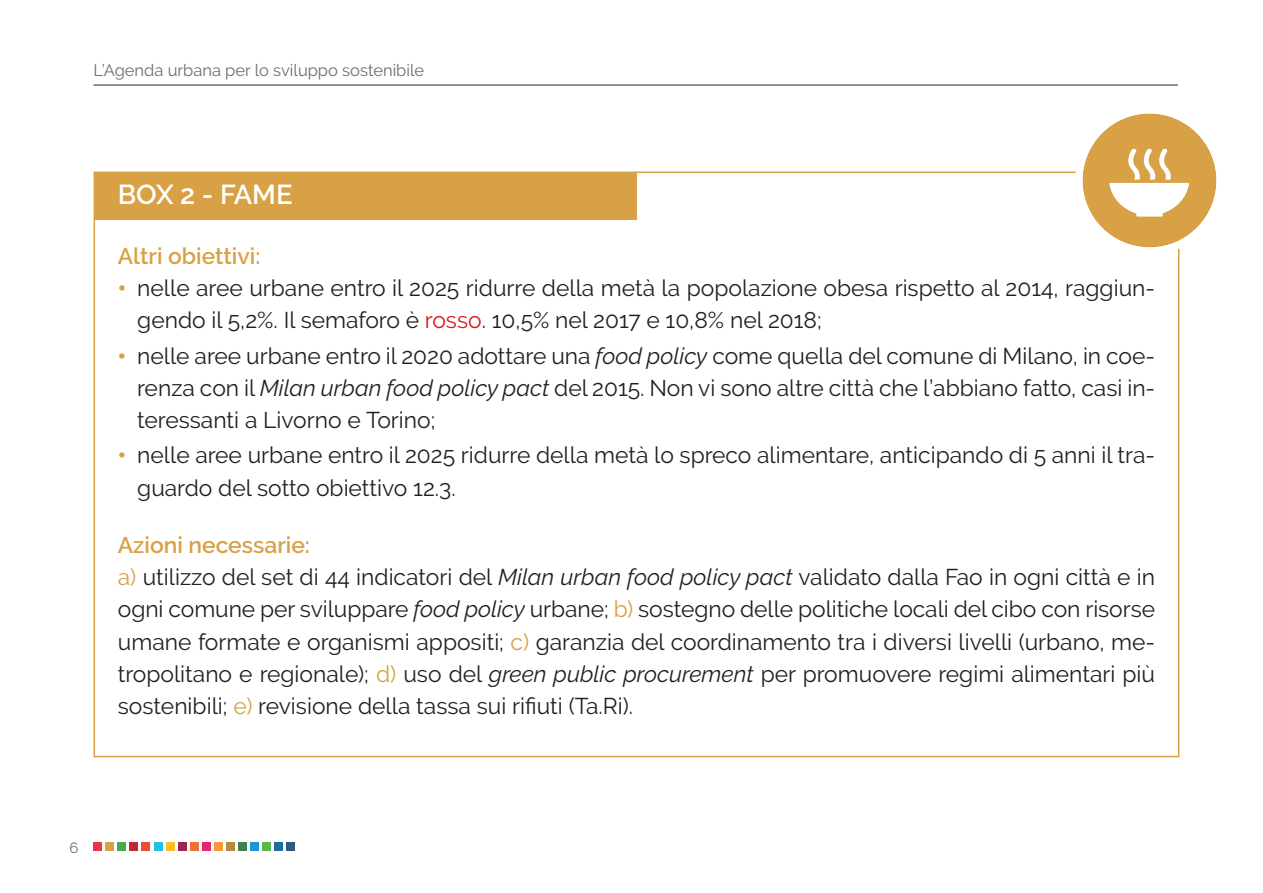
<style>
.page{position:relative;width:1263px;height:893px;background:#fff}
.page>*{position:absolute;margin:0;border:0;box-sizing:border-box;transform-origin:0 0}
.t1{font:600 27.3px "Raleway";color:#fff}
.t2{font:22.8px/32.1px "Raleway";color:#231f20}
.t3{font:600 22.8px "Raleway";color:#d8a145}
.t4{font:16.5px "Raleway";color:#6c6d70}
.t5{font:15px "Raleway";color:#6c6d70}
.s1{font-weight:900;color:#d8a145}
.s2{color:#d8171f}
.s3{font-style:italic}
.s4{font-weight:600;color:#d8a145}
.s5{color:#d8a145}
</style>
<div class="page">
<hr style="left:94px;top:84px;width:1084px;height:2px;background:#6c6d70">
<div style="left:94px;top:843px;width:8px;height:8px;background:#eb3445"></div>
<div style="left:106px;top:843px;width:8px;height:8px;background:#d7a345"></div>
<div style="left:118px;top:843px;width:8px;height:8px;background:#45a950"></div>
<div style="left:130px;top:843px;width:8px;height:8px;background:#c52635"></div>
<div style="left:142px;top:843px;width:8px;height:8px;background:#ef4b37"></div>
<div style="left:154px;top:843px;width:8px;height:8px;background:#22c0e5"></div>
<div style="left:166px;top:843px;width:8px;height:8px;background:#fac129"></div>
<div style="left:178px;top:843px;width:8px;height:8px;background:#9d244a"></div>
<div style="left:190px;top:843px;width:8px;height:8px;background:#f26f39"></div>
<div style="left:202px;top:843px;width:8px;height:8px;background:#e32572"></div>
<div style="left:214px;top:843px;width:9px;height:8px;background:#f89939"></div>
<div style="left:226px;top:843px;width:9px;height:8px;background:#b78a3d"></div>
<div style="left:238px;top:843px;width:9px;height:8px;background:#3e8250"></div>
<div style="left:250px;top:843px;width:9px;height:8px;background:#1e96d3"></div>
<div style="left:262px;top:843px;width:9px;height:8px;background:#58b84d"></div>
<div style="left:274px;top:843px;width:9px;height:8px;background:#1d6da2"></div>
<div style="left:286px;top:843px;width:9px;height:8px;background:#30597b"></div>
<div style="left:94px;top:172px;width:542px;height:47px;background:#d8a145"></div>
<svg style="left:1075px;top:113px;width:142px;height:142px"></svg>
<p class="t4" style="left:94px;top:61px;width:332px">L’Agenda urbana per lo sviluppo sostenibile</p>
<p class="t1" style="left:118px;top:179px;width:176px">BOX 2 - FAME</p>
<p class="t3" style="left:118px;top:243px;width:144px">Altri obiettivi:</p>
<p class="t2" style="left:137px;top:272px;width:1019px;text-indent:-19px"><span class="s1">•</span> nelle aree urbane entro il 2025 ridurre della metà la popolazione obesa rispetto al 2014, raggiun&shy;gendo il 5,2%. Il semaforo è <span class="s2">rosso</span>. 10,5% nel 2017 e 10,8% nel 2018;</p>
<p class="t2" style="left:137px;top:340px;width:1019px;text-align:justify;text-indent:-19px"><span class="s1">•</span> nelle aree urbane entro il 2020 adottare una <span class="s3">food policy</span> come quella del comune di Milano, in coe&shy;renza con il <span class="s3">Milan urban food policy pact</span> del 2015. Non vi sono altre città che l’abbiano fatto, casi in&shy;teressanti a Livorno e Torino;</p>
<p class="t2" style="left:137px;top:439px;width:1019px;text-indent:-19px"><span class="s1">•</span> nelle aree urbane entro il 2025 ridurre della metà lo spreco alimentare, anticipando di 5 anni il tra&shy;guardo del sotto obiettivo 12.3.</p>
<p class="t2" style="left:118px;top:529px;width:1039px"><span class="s4">Azioni necessarie:<br></span><span class="s5">a)</span> utilizzo del set di 44 indicatori del <span class="s3">Milan urban food policy pact</span> validato dalla Fao in ogni città e in ogni comune per sviluppare <span class="s3">food policy</span> urbane; <span class="s5">b)</span> sostegno delle politiche locali del cibo con risorse umane formate e organismi appositi; <span class="s5">c)</span> garanzia del coordinamento tra i diversi livelli (urbano, me&shy;tropolitano e regionale); <span class="s5">d)</span> uso del <span class="s3">green public procurement</span> per promuovere regimi alimentari più sostenibili; <span class="s5">e)</span> revisione della tassa sui rifiuti (Ta.Ri).</p>
<p class="t5" style="left:69px;top:839px;width:11px">6</p>
</div>
